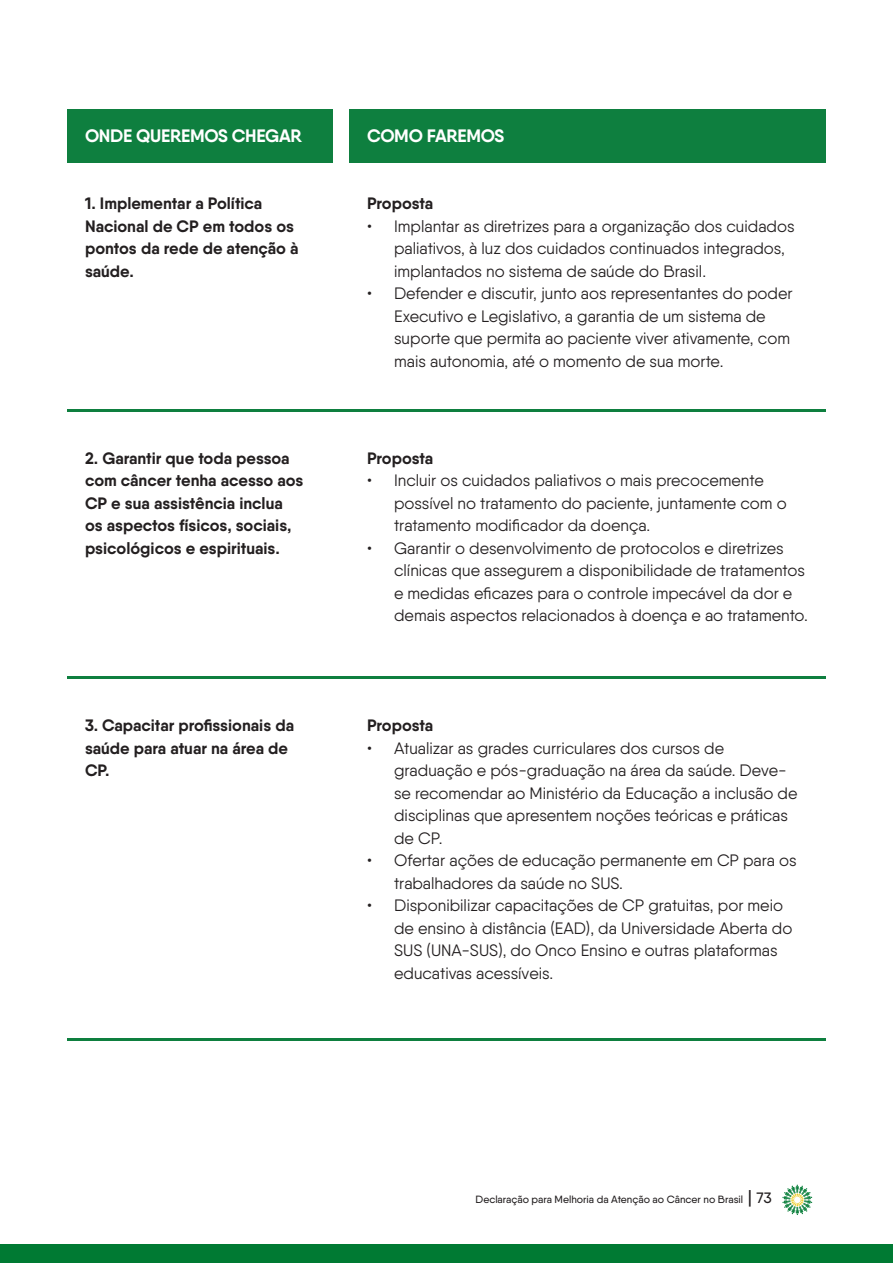
<style>
.page{position:relative;width:893px;height:1263px;background:#fff}
.page>*{position:absolute;margin:0;border:0;box-sizing:border-box;transform-origin:0 0}
.t1{font:700 18px "Qanelas";letter-spacing:-.015em;color:#fff}
.t2{font:16.5px/22.5px "Qanelas";color:#231f20}
.t3{font:700 16.5px/22.5px "Qanelas";color:#231f20}
.t4{font:500 10.5px "Qanelas";color:#231f20}
.s1{font-size:18px}
.s2{font-size:15px}
</style>
<div class="page">
<svg style="left:782px;top:1184px;width:30px;height:31px"></svg>
<div style="left:0;top:1244px;width:893px;height:19px;background:#007a33"></div>
<div style="left:67px;top:109px;width:759px;height:54px;background:#0e7f3f"></div>
<hr style="left:67px;top:409px;width:759px;height:2px;background:#0e7f3f">
<hr style="left:67px;top:676px;width:759px;height:2px;background:#0e7f3f">
<hr style="left:67px;top:1038px;width:759px;height:3px;background:#0e7f3f">
<div style="left:333px;top:100px;width:16px;height:68px;background:#fff"></div>
<p class="t1" style="left:85px;top:124px;width:218px">ONDE QUEREMOS CHEGAR</p>
<p class="t1" style="left:367px;top:124px;width:139px">COMO FAREMOS</p>
<p class="t3" style="left:85px;top:192px;width:215px">1. Implementar a Política<br>Nacional de CP em todos os pontos da rede de atenção à saúde.</p>
<p class="t3" style="left:367px;top:192px;width:68px">Proposta</p>
<p class="t2" style="left:394px;top:214px;width:402px;text-indent:-27px">• Implantar as diretrizes para a organização dos cuidados paliativos, à luz dos cuidados continuados integrados, implantados no sistema de saúde do Brasil.</p>
<p class="t2" style="left:394px;top:282px;width:400px;text-indent:-27px">• Defender e discutir, junto aos representantes do poder Executivo e Legislativo, a garantia de um sistema de suporte que permita ao paciente viver ativamente, com mais autonomia, até o momento de sua morte.</p>
<p class="t3" style="left:85px;top:447px;width:220px">2. Garantir que toda pessoa com câncer tenha acesso aos<br>CP e sua assistência inclua os aspectos físicos, sociais, psicológicos e espirituais.</p>
<p class="t3" style="left:367px;top:447px;width:68px">Proposta</p>
<p class="t2" style="left:394px;top:469px;width:394px;text-indent:-27px">• Incluir os cuidados paliativos o mais precocemente possível no tratamento do paciente, juntamente com o tratamento modificador da doença.</p>
<p class="t2" style="left:394px;top:537px;width:415px;text-indent:-27px">• Garantir o desenvolvimento de protocolos e diretrizes clínicas que assegurem a disponibilidade de tratamentos e medidas eficazes para o controle impecável da dor e demais aspectos relacionados à doença e ao tratamento.</p>
<p class="t3" style="left:85px;top:714px;width:211px">3. Capacitar profissionais da saúde para atuar na área de<br>CP.</p>
<p class="t3" style="left:367px;top:714px;width:68px">Proposta</p>
<p class="t2" style="left:394px;top:736px;width:405px;text-indent:-27px">• Atualizar as grades curriculares dos cursos de graduação e pós-graduação na área da saúde. Deve&shy;se recomendar ao Ministério da Educação a inclusão de disciplinas que apresentem noções teóricas e práticas de CP.</p>
<p class="t2" style="left:394px;top:849px;width:404px;text-indent:-27px">• Ofertar ações de educação permanente em CP para os trabalhadores da saúde no SUS.</p>
<p class="t2" style="left:394px;top:894px;width:400px;text-indent:-27px">• Disponibilizar capacitações de CP gratuitas, por meio de ensino à distância (EAD), da Universidade Aberta do SUS (UNA-SUS), do Onco Ensino e outras plataformas educativas acessíveis.</p>
<p class="t4" style="left:476px;top:1193px;width:298px">Declaração para Melhoria da Atenção ao Câncer no Brasil <span class="s1">|</span> <span class="s2">73</span></p>
</div>
